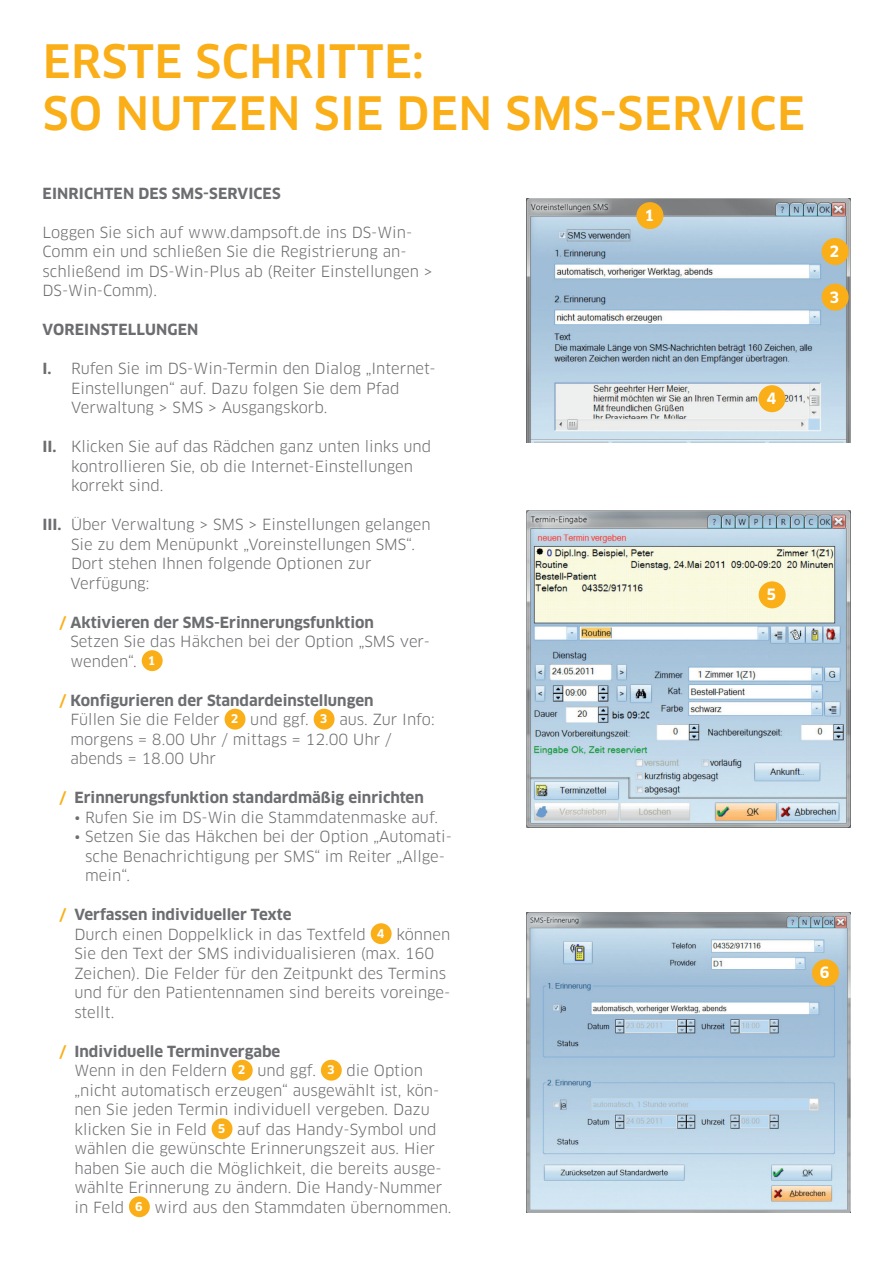
<style>
.page{position:relative;width:893px;height:1263px;background:#fff}
.page>*{position:absolute;margin:0;border:0;box-sizing:border-box;transform-origin:0 0}
.t1{font:500 45px/51.8px "Clan Pro";letter-spacing:.01em;color:#faaf18}
.t2{font:700 15.3px "Clan Pro";color:#fff}
.t3{font:15px/19.5px "Clan Pro";color:#6c6d70}
.t4{font:700 15px "Clan Pro";color:#6c6d70}
.s1{font-weight:700}
.s2{font-weight:700;color:#faaf18}
.s3{font-weight:700;font-size:11.85px;color:#fff}
.s4{color:#faaf18}
</style>
<div class="page">
<div style="left:142px;top:650px;width:21px;height:21px;background:#faaf18;border-radius:50%"></div>
<div style="left:225px;top:709px;width:20px;height:21px;background:#faaf18;border-radius:50%"></div>
<div style="left:314px;top:709px;width:21px;height:21px;background:#faaf18;border-radius:50%"></div>
<div style="left:371px;top:923px;width:21px;height:21px;background:#faaf18;border-radius:50%"></div>
<div style="left:232px;top:1060px;width:21px;height:21px;background:#faaf18;border-radius:50%"></div>
<div style="left:321px;top:1060px;width:21px;height:21px;background:#faaf18;border-radius:50%"></div>
<div style="left:212px;top:1118px;width:20px;height:21px;background:#faaf18;border-radius:50%"></div>
<div style="left:129px;top:1196px;width:21px;height:21px;background:#faaf18;border-radius:50%"></div>
<img style="left:526px;top:199px;width:324px;height:244px">
<div style="left:822px;top:238px;width:27px;height:27px;background:#faaf18;border-radius:50%"></div>
<div style="left:636px;top:202px;width:27px;height:27px;background:#faaf18;border-radius:50%"></div>
<div style="left:822px;top:284px;width:27px;height:27px;background:#faaf18;border-radius:50%"></div>
<div style="left:758px;top:385px;width:27px;height:27px;background:#faaf18;border-radius:50%"></div>
<img style="left:526px;top:511px;width:324px;height:316px">
<div style="left:759px;top:581px;width:27px;height:27px;background:#faaf18;border-radius:50%"></div>
<img style="left:526px;top:912px;width:324px;height:301px">
<div style="left:812px;top:959px;width:27px;height:27px;background:#faaf18;border-radius:50%"></div>
<h1 class="t1" style="left:43px;top:36px;width:764px">ERSTE SCHRITTE:<br>SO NUTZEN SIE DEN SMS-SERVICE</h1>
<p class="t4" style="left:43px;top:184px;width:240px">EINRICHTEN DES SMS-SERVICES</p>
<p class="t3" style="left:43px;top:222px;width:392px">Loggen Sie sich auf www.dampsoft.de ins DS-Win-Comm ein und schließen Sie die Registrierung an&shy;schließend im DS-Win-Plus ab (Reiter Einstellungen &gt; DS-Win-Comm).</p>
<p class="t4" style="left:43px;top:321px;width:157px">VOREINSTELLUNGEN</p>
<p class="t3" style="left:71px;top:359px;width:366px;text-indent:-28px"><span class="s1">I.</span> Rufen Sie im DS-Win-Termin den Dialog „Internet-<br>Einstellungen“ auf. Dazu folgen Sie dem Pfad<br>Verwaltung &gt; SMS &gt; Ausgangskorb.</p>
<p class="t3" style="left:71px;top:437px;width:361px;text-indent:-28px"><span class="s1">II.</span> Klicken Sie auf das Rädchen ganz unten links und kontrollieren Sie, ob die Internet-Einstellungen korrekt sind.</p>
<p class="t3" style="left:70px;top:515px;width:362px;text-indent:-28px"><span class="s1">III.</span> Über Verwaltung &gt; SMS &gt; Einstellungen gelangen Sie zu dem Menüpunkt „Voreinstellungen SMS“.<br>Dort stehen Ihnen folgende Optionen zur Verfügung:</p>
<p class="t3" style="left:70px;top:612px;width:361px;text-indent:-11px"><span class="s2">/</span> <span class="s1">Aktivieren der SMS-Erinnerungsfunktion<br></span>Setzen Sie das Häkchen bei der Option „SMS ver&shy;wenden“. <span class="s3">1</span></p>
<p class="t3" style="left:70px;top:690px;width:366px;text-indent:-11px"><span class="s2">/</span> <span class="s1">Konfigurieren der Standardeinstellungen<br></span>Füllen Sie die Felder <span class="s3">2</span> und ggf. <span class="s3">3</span> aus. Zur Info: morgens = 8.00 Uhr / mittags = 12.00 Uhr / abends = 18.00 Uhr</p>
<p class="t4" style="left:60px;top:789px;width:366px"><span class="s4">/</span> Erinnerungsfunktion standardmäßig einrichten</p>
<p class="t3" style="left:74px;top:807px;width:365px">• Rufen Sie im DS-Win die Stammdatenmaske auf.</p>
<p class="t3" style="left:85px;top:827px;width:368px;text-indent:-11px">• Setzen Sie das Häkchen bei der Option „Automati&shy;sche Benachrichtigung per SMS“ im Reiter „Allge&shy;mein“.</p>
<p class="t3" style="left:74px;top:905px;width:378px;text-indent:-15px"><span class="s2">/</span> <span class="s1">Verfassen individueller Texte<br></span>Durch einen Doppelklick in das Textfeld <span class="s3">4</span> können Sie den Text der SMS individualisieren (max. 160<br>Zeichen). Die Felder für den Zeitpunkt des Termins und für den Patientennamen sind bereits voreinge&shy;stellt.</p>
<p class="t3" style="left:74px;top:1041px;width:379px;text-indent:-15px"><span class="s2">/</span> <span class="s1">Individuelle Terminvergabe<br></span>Wenn in den Feldern <span class="s3">2</span> und ggf. <span class="s3">3</span> die Option „nicht automatisch erzeugen“ ausgewählt ist, kön&shy;nen Sie jeden Termin individuell vergeben. Dazu klicken Sie in Feld <span class="s3">5</span> auf das Handy-Symbol und wählen die gewünschte Erinnerungszeit aus. Hier haben Sie auch die Möglichkeit, die bereits ausge&shy;wählte Erinnerung zu ändern. Die Handy-Nummer in Feld <span class="s3">6</span> wird aus den Stammdaten übernommen.</p>
<p class="t2" style="left:644px;top:206px;width:11px">1</p>
<p class="t2" style="left:766px;top:389px;width:11px">4</p>
<p class="t2" style="left:830px;top:242px;width:11px">2</p>
<p class="t2" style="left:830px;top:288px;width:11px">3</p>
<p class="t2" style="left:767px;top:586px;width:11px">5</p>
<p class="t2" style="left:820px;top:964px;width:11px">6</p>
</div>
